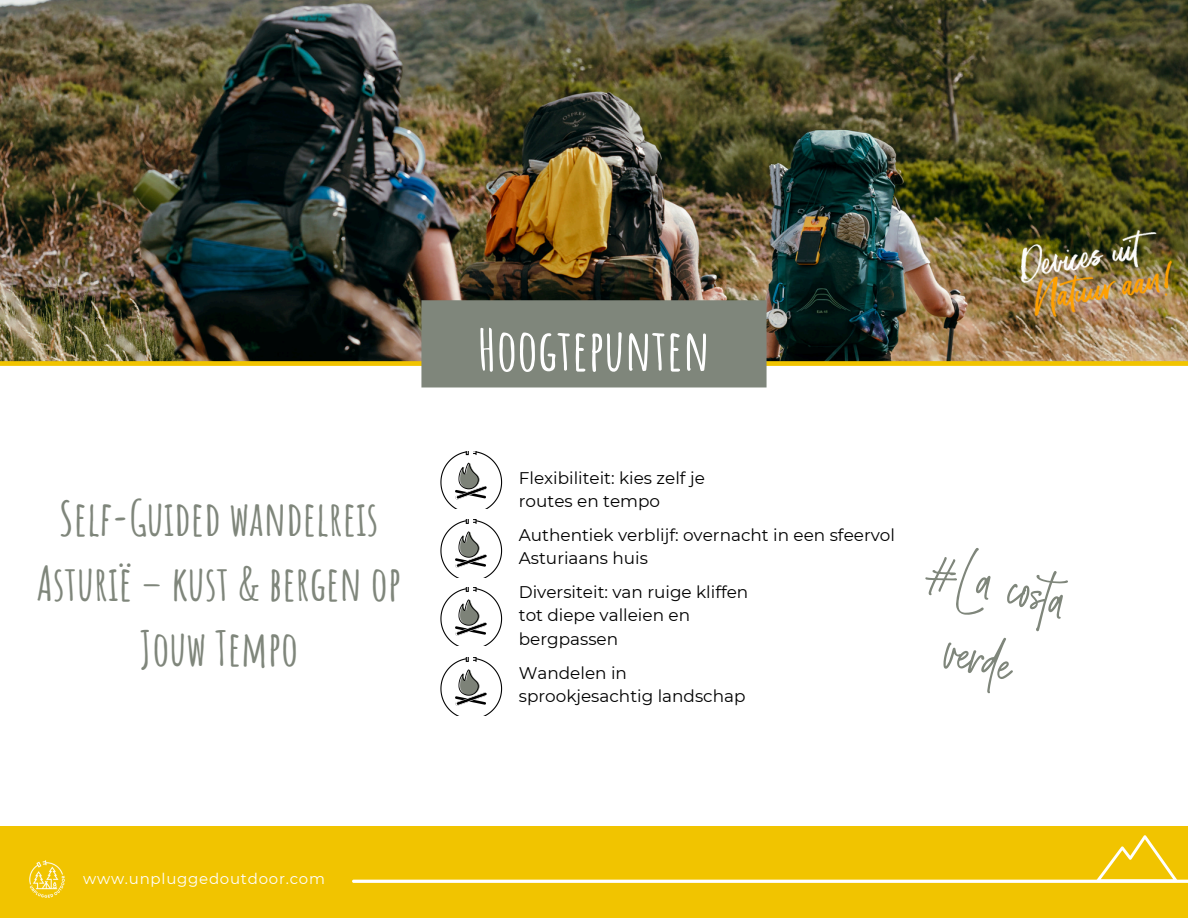
<style>
.page{position:relative;width:1188px;height:918px;background:#fff}
.page>*{position:absolute;margin:0;border:0;box-sizing:border-box;transform-origin:0 0}
.t1{font:700 57px "Amatic SC";color:#fff}
.t2{font:54.75px/76.7px "Smooth Stone";color:#7f867b;text-align:center}
.t3{font:700 47.25px/65.2px "Amatic SC";color:#7f867b;text-align:center}
.t4{font:16.8px/23.1px "Montserrat";color:#000}
.t5{font:15px "Montserrat";letter-spacing:.05em;color:#fff}
</style>
<div class="page">
<div style="left:0;top:826px;width:1188px;height:92px;background:#f1c400"></div>
<img style="left:0;top:0;width:1188px;height:300px">
<img style="left:29px;top:860px;width:36px;height:38px">
<img style="left:440px;top:451px;width:63px;height:58px">
<img style="left:440px;top:520px;width:63px;height:57px">
<img style="left:440px;top:588px;width:63px;height:57px">
<img style="left:440px;top:658px;width:63px;height:57px">
<img style="left:1021px;top:230px;width:150px;height:70px">
<img style="left:0;top:300px;width:1188px;height:87px">
<svg style="left:352px;top:835px;width:836px;height:48px"></svg>
<p class="t3" style="left:37px;top:485px;width:366px">Self-Guided wandelreis<br>Asturië – kust &amp; bergen op<br>Jouw Tempo</p>
<h3 class="t5" style="left:83px;top:869px;width:243px">www.unpluggedoutdoor.com</h3>
<p class="t1" style="left:478px;top:313px;width:234px">Hoogtepunten</p>
<p class="t4" style="left:519px;top:466px;width:188px">Flexibiliteit: kies zelf je routes en tempo</p>
<p class="t4" style="left:519px;top:523px;width:378px">Authentiek verblijf: overnacht in een sfeervol<br>Asturiaans huis</p>
<p class="t4" style="left:519px;top:581px;width:231px">Diversiteit: van ruige kliffen tot diepe valleien en bergpassen</p>
<h1 class="t4" style="left:519px;top:661px;width:228px">Wandelen in sprookjesachtig landschap</h1>
<p class="t2" style="left:943px;top:523px;width:142px;rotate:15deg">#La costa verde</p>
</div>
